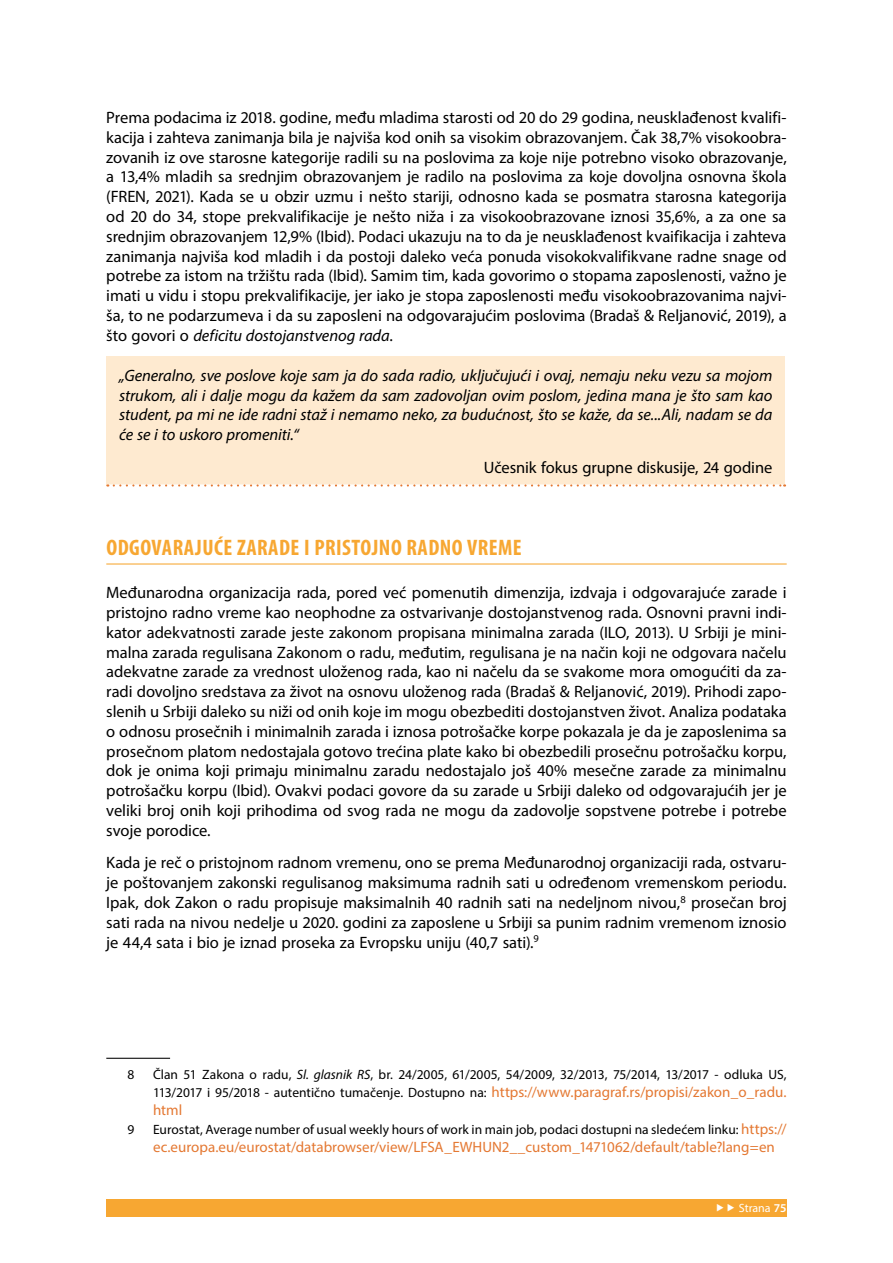
<style>
.page{position:relative;width:893px;height:1263px;background:#fff}
.page>*{position:absolute;margin:0;border:0;box-sizing:border-box;transform-origin:0 0}
.Podnaslov{font:700 condensed 22.5px "Myriad Pro";letter-spacing:.02em;color:#f7a732}
.Body_text{font:16.5px/19.8px "Myriad Pro";letter-spacing:-.005em;color:#000;text-align:justify}
.Body_text-2{font:italic 16.5px/19.8px "Myriad Pro";letter-spacing:-.01em;color:#000;text-align:justify}
.Footnote_text{font:15px "Myriad Pro";color:#e47832}
.Footnote_text-2{font:13.5px/18px "Myriad Pro";color:#000}
.t1{font:12px "Myriad Pro";color:#fff}
.s1{font-style:italic}
.s2{font-size:15px;color:#e47832}
.s3{font-weight:600}
</style>
<div class="page">
<div style="left:106px;top:1199px;width:681px;height:17px;background:#f7a732"></div>
<hr style="left:106px;top:563px;width:681px;height:1px;background:#f7a732">
<div style="left:106px;top:356px;width:679px;height:129px;background:#feead0"></div>
<svg style="left:114px;top:484px;width:671px;height:3px"></svg>
<hr style="left:106px;top:1058px;width:64px;height:1px;background:#000">
<p class="Body_text" style="left:106px;top:107px;width:682px">Prema podacima iz 2018. godine, među mladima starosti od 20 do 29 godina, neusklađenost kvalifi&shy;kacija i zahteva zanimanja bila je najviša kod onih sa visokim obrazovanjem. Čak 38,7% visokoobra&shy;zovanih iz ove starosne kategorije radili su na poslovima za koje nije potrebno visoko obrazovanje, a 13,4% mladih sa srednjim obrazovanjem je radilo na poslovima za koje dovoljna osnovna škola (FREN, 2021). Kada se u obzir uzmu i nešto stariji, odnosno kada se posmatra starosna kategorija od 20 do 34, stope prekvalifikacije je nešto niža i za visokoobrazovane iznosi 35,6%, a za one sa srednjim obrazovanjem 12,9% (Ibid). Podaci ukazuju na to da je neusklađenost kvaifikacija i zahteva zanimanja najviša kod mladih i da postoji daleko veća ponuda visokokvalifikvane radne snage od potrebe za istom na tržištu rada (Ibid). Samim tim, kada govorimo o stopama zaposlenosti, važno je imati u vidu i stopu prekvalifikacije, jer iako je stopa zaposlenosti među visokoobrazovanima najvi&shy;ša, to ne podarzumeva i da su zaposleni na odgovarajućim poslovima (Bradaš &amp; Reljanović, 2019), a što govori o <span class="s1">deficitu dostojanstvenog rada</span>.</p>
<p class="Body_text-2" style="left:119px;top:365px;width:655px">„Generalno, sve poslove koje sam ja do sada radio, uključujući i ovaj, nemaju neku vezu sa mojom strukom, ali i dalje mogu da kažem da sam zadovoljan ovim poslom, jedina mana je što sam kao student, pa mi ne ide radni staž i nemamo neko, za budućnost, što se kaže, da se...Ali, nadam se da će se i to uskoro promeniti.“</p>
<p class="Body_text" style="left:484px;top:457px;width:290px">Učesnik fokus grupne diskusije, 24 godine</p>
<p class="Podnaslov" style="left:107px;top:535px;width:417px">ODGOVARAJUĆE ZARADE I PRISTOJNO RADNO VREME</p>
<p class="Body_text" style="left:106px;top:582px;width:682px">Međunarodna organizacija rada, pored već pomenutih dimenzija, izdvaja i odgovarajuće zarade i pristojno radno vreme kao neophodne za ostvarivanje dostojanstvenog rada. Osnovni pravni indi&shy;kator adekvatnosti zarade jeste zakonom propisana minimalna zarada (ILO, 2013). U Srbiji je mini&shy;malna zarada regulisana Zakonom o radu, međutim, regulisana je na način koji ne odgovara načelu adekvatne zarade za vrednost uloženog rada, kao ni načelu da se svakome mora omogućiti da za&shy;radi dovoljno sredstava za život na osnovu uloženog rada (Bradaš &amp; Reljanović, 2019). Prihodi zapo&shy;slenih u Srbiji daleko su niži od onih koje im mogu obezbediti dostojanstven život. Analiza podataka o odnosu prosečnih i minimalnih zarada i iznosa potrošačke korpe pokazala je da je zaposlenima sa prosečnom platom nedostajala gotovo trećina plate kako bi obezbedili prosečnu potrošačku korpu, dok je onima koji primaju minimalnu zaradu nedostajalo još 40% mesečne zarade za minimalnu potrošačku korpu (Ibid). Ovakvi podaci govore da su zarade u Srbiji daleko od odgovarajućih jer je veliki broj onih koji prihodima od svog rada ne mogu da zadovolje sopstvene potrebe i potrebe svoje porodice.</p>
<p class="Body_text" style="left:106px;top:853px;width:682px">Kada je reč o pristojnom radnom vremenu, ono se prema Međunarodnoj organizaciji rada, ostvaru&shy;je poštovanjem zakonski regulisanog maksimuma radnih sati u određenom vremenskom periodu.<br>Ipak, dok Zakon o radu propisuje maksimalnih 40 radnih sati na nedeljnom nivou,<sup>8</sup> prosečan broj sati rada na nivou nedelje u 2020. godini za zaposlene u Srbiji sa punim radnim vremenom iznosio je 44,4 sata i bio je iznad proseka za Evropsku uniju (40,7 sati).<sup>9</sup></p>
<p class="Footnote_text-2" style="left:128px;top:1065px;width:8px">8</p>
<p class="Footnote_text-2" style="left:153px;top:1065px;width:635px">Član 51 Zakona o radu, <span class="s1">Sl. glasnik RS</span>, br. 24/2005, 61/2005, 54/2009, 32/2013, 75/2014, 13/2017 - odluka US,<br>113/2017 i 95/2018 - autentično tumačenje. Dostupno na: <span class="s2">https://www.paragraf.rs/propisi/zakon_o_radu.</span></p>
<p class="Footnote_text" style="left:153px;top:1100px;width:31px">html</p>
<p class="Footnote_text-2" style="left:128px;top:1121px;width:8px">9</p>
<p class="Footnote_text-2" style="left:153px;top:1121px;width:635px">Eurostat, Average number of usual weekly hours of work in main job, podaci dostupni na sledećem linku: <span class="s2">https://</span></p>
<p class="Footnote_text" style="left:153px;top:1138px;width:623px">ec.europa.eu/eurostat/databrowser/view/LFSA_EWHUN2__custom_1471062/default/table?lang=en</p>
<p class="t1" style="left:739px;top:1201px;width:49px">Strana <span class="s3">75</span></p>
</div>
